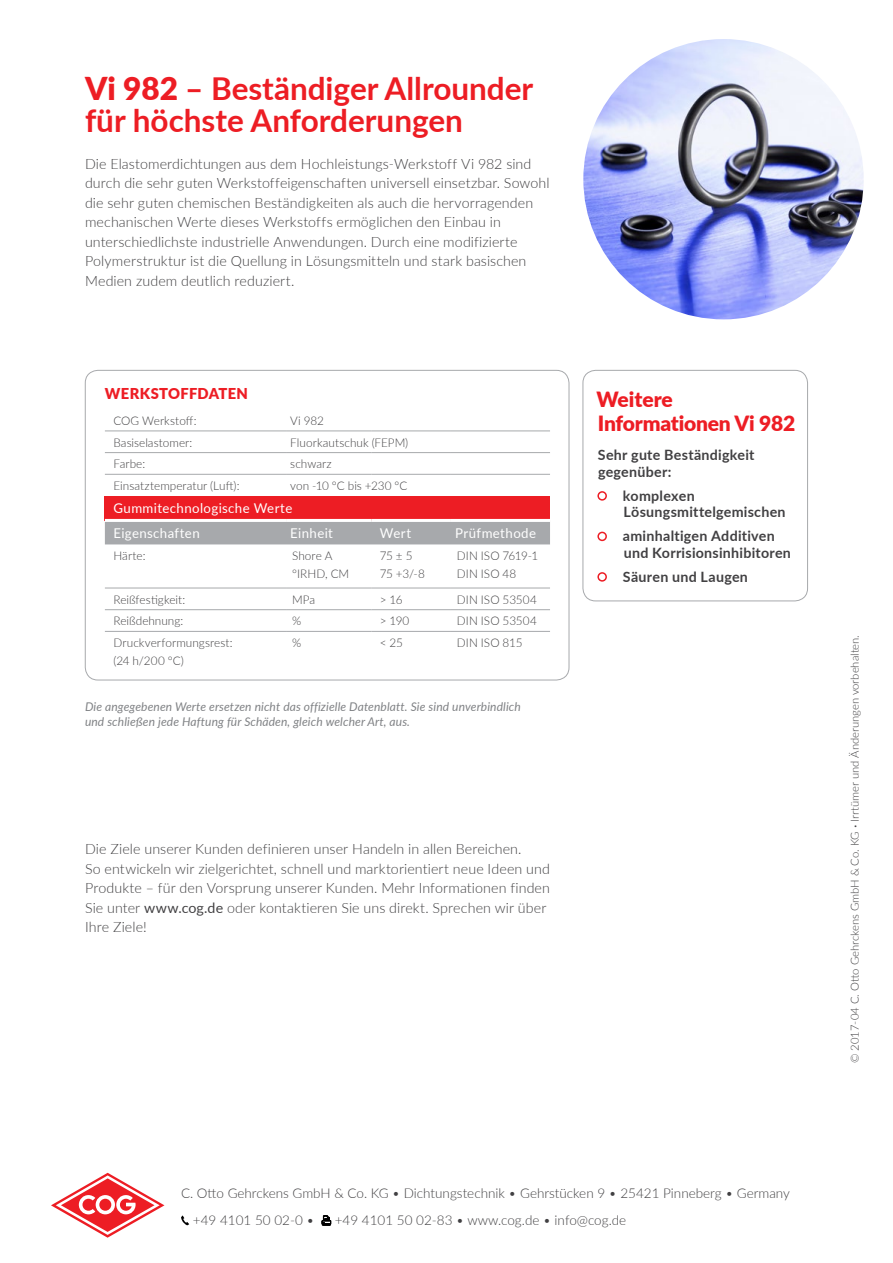
<style>
.page{position:relative;width:893px;height:1263px;background:#fff}
.page>*{position:absolute;margin:0;border:0;box-sizing:border-box;transform-origin:0 0}
.t1{font:700 31.5px/31.5px "Lato";color:#ed1d24}
.t2{font:900 21px/24px "Lato";letter-spacing:-.01em;color:#ed1d24}
.t3{font:900 15px "Lato";letter-spacing:.02em;color:#ed1d24}
.t4{font:300 14.25px/19.5px "Lato";letter-spacing:.005em;color:#414042}
.t5{font:700 14.25px/16.5px "Lato";letter-spacing:.02em;color:#414042}
.t6{font:300 13.5px/27px "Lato";color:#414042}
.t7{font:13.5px/25.5px "Lato";letter-spacing:.03em;color:#fff}
.t8{font:300 12px/18px "Lato";letter-spacing:.005em;color:#414042}
.t9{font:italic 12px/15px "Lato";letter-spacing:.01em;color:#808285}
.t10{font:300 11.25px "Lato";color:#414042}
.s1{font-weight:900}
.s2{font-weight:400}
.s3{font-size:6px}
</style>
<div class="page">
<div style="left:583px;top:370px;width:225px;height:231px;border:1px solid #a7a9ac;border-radius:13px"></div>
<div style="left:597px;top:491px;width:10px;height:10px;border:2px solid #ed1d24;border-radius:50%"></div>
<div style="left:597px;top:532px;width:10px;height:9px;border:2px solid #ed1d24;border-radius:50%"></div>
<div style="left:597px;top:572px;width:10px;height:10px;border:2px solid #ed1d24;border-radius:50%"></div>
<svg style="left:181px;top:1215px;width:8px;height:10px"></svg>
<svg style="left:321px;top:1215px;width:10px;height:10px"></svg>
<svg style="left:51px;top:1173px;width:113px;height:65px"></svg>
<div style="left:85px;top:370px;width:484px;height:310px;border:1px solid #a7a9ac;border-radius:13px"></div>
<img style="left:581px;top:37px;width:285px;height:285px;border-radius:143px">
<div style="left:105px;top:496px;width:445px;height:24px;background:#ed1d24"></div>
<div style="left:105px;top:522px;width:445px;height:22px;background:#a7a9ac"></div>
<hr style="left:105px;top:430px;width:181px;height:1px;background:#a7a9ac">
<hr style="left:286px;top:430px;width:85px;height:1px;background:#a7a9ac">
<hr style="left:371px;top:430px;width:80px;height:1px;background:#a7a9ac">
<hr style="left:451px;top:430px;width:99px;height:1px;background:#a7a9ac">
<hr style="left:105px;top:452px;width:181px;height:1px;background:#a7a9ac">
<hr style="left:286px;top:452px;width:85px;height:1px;background:#a7a9ac">
<hr style="left:371px;top:452px;width:80px;height:1px;background:#a7a9ac">
<hr style="left:451px;top:452px;width:99px;height:1px;background:#a7a9ac">
<hr style="left:105px;top:474px;width:181px;height:1px;background:#a7a9ac">
<hr style="left:286px;top:474px;width:85px;height:1px;background:#a7a9ac">
<hr style="left:371px;top:474px;width:80px;height:1px;background:#a7a9ac">
<hr style="left:451px;top:474px;width:99px;height:1px;background:#a7a9ac">
<hr style="left:105px;top:588px;width:181px;height:1px;background:#a7a9ac">
<hr style="left:286px;top:588px;width:85px;height:1px;background:#a7a9ac">
<hr style="left:371px;top:588px;width:80px;height:1px;background:#a7a9ac">
<hr style="left:451px;top:588px;width:99px;height:1px;background:#a7a9ac">
<hr style="left:105px;top:609px;width:181px;height:1px;background:#a7a9ac">
<hr style="left:286px;top:609px;width:85px;height:1px;background:#a7a9ac">
<hr style="left:371px;top:609px;width:80px;height:1px;background:#a7a9ac">
<hr style="left:451px;top:609px;width:99px;height:1px;background:#a7a9ac">
<hr style="left:105px;top:631px;width:181px;height:1px;background:#a7a9ac">
<hr style="left:286px;top:631px;width:85px;height:1px;background:#a7a9ac">
<hr style="left:371px;top:631px;width:80px;height:1px;background:#a7a9ac">
<hr style="left:451px;top:631px;width:99px;height:1px;background:#a7a9ac">
<hr style="left:105px;top:519px;width:181px;height:3px;background:#fff">
<hr style="left:286px;top:519px;width:85px;height:3px;background:#fff">
<hr style="left:371px;top:519px;width:80px;height:3px;background:#fff">
<hr style="left:451px;top:519px;width:99px;height:3px;background:#fff">
<h1 class="t1" style="left:85px;top:72px;width:450px"><span class="s1">Vi 982</span> – Beständiger Allrounder für höchste Anforderungen</h1>
<p class="t4" style="left:85px;top:153px;width:466px">Die Elastomerdichtungen aus dem Hochleistungs-Werkstoff Vi 982 sind durch die sehr guten Werkstoffeigenschaften universell einsetzbar. Sowohl die sehr guten chemischen Beständigkeiten als auch die hervorragenden mechanischen Werte dieses Werkstoffs ermöglichen den Einbau in unterschiedlichste industrielle Anwendungen. Durch eine modifizierte Polymerstruktur ist die Quellung in Lösungsmitteln und stark basischen Medien zudem deutlich reduziert.</p>
<p class="t3" style="left:105px;top:382px;width:145px">WERKSTOFFDATEN</p>
<p class="t8" style="left:113px;top:411px;width:85px">COG Werkstoff:</p>
<p class="t8" style="left:290px;top:411px;width:35px">Vi 982</p>
<p class="t8" style="left:113px;top:433px;width:81px">Basiselastomer:</p>
<p class="t8" style="left:290px;top:433px;width:120px">Fluorkautschuk (FEPM)</p>
<p class="t8" style="left:113px;top:454px;width:33px">Farbe:</p>
<p class="t8" style="left:290px;top:454px;width:43px">schwarz</p>
<p class="t8" style="left:113px;top:476px;width:128px">Einsatztemperatur (Luft):</p>
<p class="t8" style="left:290px;top:476px;width:119px">von -10 °C bis +230 °C</p>
<p class="t7" style="left:113px;top:495px;width:180px">Gummitechnologische Werte<br>Eigenschaften</p>
<p class="t7" style="left:290px;top:520px;width:44px">Einheit</p>
<p class="t7" style="left:380px;top:520px;width:33px">Wert</p>
<p class="t7" style="left:455px;top:520px;width:82px">Prüfmethode</p>
<p class="t8" style="left:113px;top:546px;width:34px">Härte:</p>
<p class="t8" style="left:292px;top:546px;width:59px">Shore A °IRHD, CM</p>
<p class="t8" style="left:380px;top:546px;width:47px">75 ± 5<br>75 +3/-8</p>
<p class="t8" style="left:457px;top:546px;width:83px">DIN ISO 7619-1<br>DIN ISO 48</p>
<p class="t8" style="left:113px;top:590px;width:73px">Reißfestigkeit:</p>
<p class="t8" style="left:292px;top:590px;width:25px">MPa</p>
<p class="t8" style="left:380px;top:590px;width:24px">&gt; 16</p>
<p class="t8" style="left:457px;top:590px;width:81px">DIN ISO 53504</p>
<p class="t8" style="left:113px;top:612px;width:72px">Reißdehnung:</p>
<p class="t8" style="left:292px;top:612px;width:11px">%</p>
<p class="t8" style="left:380px;top:612px;width:31px">&gt; 190</p>
<p class="t8" style="left:457px;top:612px;width:81px">DIN ISO 53504</p>
<p class="t8" style="left:113px;top:633px;width:121px">Druckverformungsrest: (24 h/200 °C)</p>
<p class="t8" style="left:292px;top:633px;width:11px">%</p>
<p class="t8" style="left:380px;top:633px;width:25px">&lt; 25</p>
<p class="t8" style="left:457px;top:633px;width:67px">DIN ISO 815</p>
<p class="t9" style="left:85px;top:699px;width:437px">Die angegebenen Werte ersetzen nicht das offizielle Datenblatt. Sie sind unverbindlich und schließen jede Haftung für Schäden, gleich welcher Art, aus.</p>
<p class="t4" style="left:85px;top:839px;width:466px">Die Ziele unserer Kunden definieren unser Handeln in allen Bereichen.<br>So entwickeln wir zielgerichtet, schnell und marktorientiert neue Ideen und Produkte – für den Vorsprung unserer Kunden. Mehr Informationen finden Sie unter <span class="s2">www.cog.de</span> oder kontaktieren Sie uns direkt. Sprechen wir über Ihre Ziele!</p>
<h2 class="t2" style="left:597px;top:386px;width:200px">Weitere<br>Informationen Vi 982</h2>
<p class="t5" style="left:598px;top:446px;width:158px">Sehr gute Beständigkeit gegenüber:</p>
<p class="t5" style="left:623px;top:487px;width:164px">komplexen<br>Lösungsmittelgemischen</p>
<p class="t5" style="left:623px;top:527px;width:170px">aminhaltigen Additiven und Korrisionsinhibitoren</p>
<p class="t5" style="left:623px;top:568px;width:126px">Säuren und Laugen</p>
<p class="t6" style="left:193px;top:1179px;width:598px;text-indent:-12px">C. Otto Gehrckens GmbH &amp; Co. KG • Dichtungstechnik • Gehrstücken 9 • 25421 Pinneberg • Germany +49 4101 50 02-0 •</p>
<p class="t6" style="left:335px;top:1206px;width:293px">+49 4101 50 02-83 • www.cog.de • info@cog.de</p>
<p class="t10" style="left:847px;top:1063px;width:430px;rotate:-90deg">© 2017-04 C. Otto Gehrckens GmbH &amp; Co. KG <span class="s3">•</span> Irrtümer und Änderungen vorbehalten.</p>
</div>
